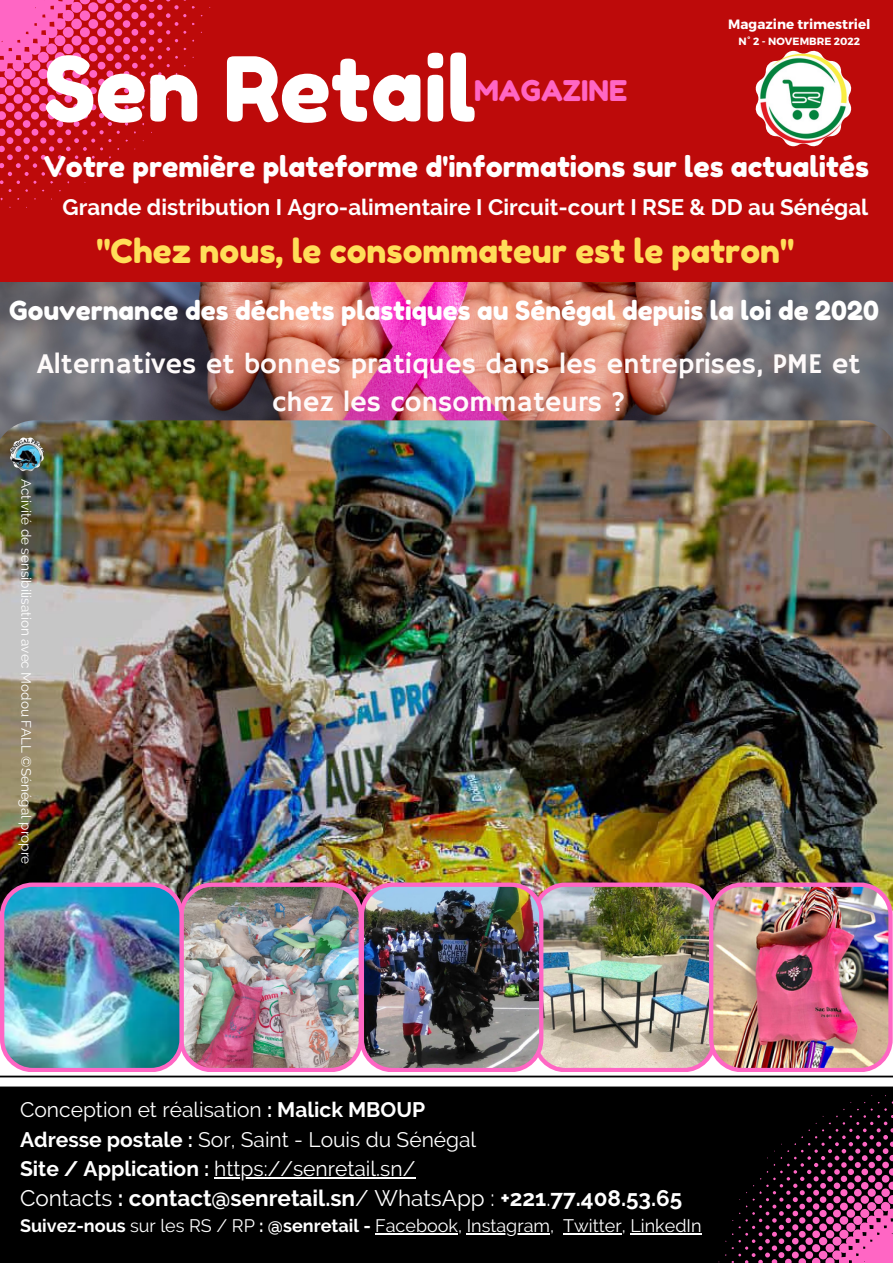
<style>
.page{position:relative;width:893px;height:1264px;background:#fff}
.page>*{position:absolute;margin:0;border:0;box-sizing:border-box;transform-origin:0 0}
.t1{font:89.1px "Fredoka One";color:#fff}
.t2{font:33px "Fredoka One";color:#ffde59}
.t3{font:28.5px/37px "Hammersmith One";color:#fefafa;text-align:center}
.t4{font:28.5px "Fredoka One";color:#fff}
.t5{font:28.5px "Fredoka One";color:#ff66c4}
.t6{font:26.1px "Fredoka One";color:#fff}
.t7{font:700 22.5px "Raleway";color:#fff}
.t8{font:700 22.35px "Raleway";color:#fff}
.t9{font:21px "Raleway";color:#fff}
.t10{font:18px "Raleway";color:#fff}
.t11{font:13.5px "Raleway";color:#fff}
.t12{font:700 13.5px "Montserrat";color:#fff}
.t13{font:700 10.5px "Montserrat";color:#fff}
.s1{font-weight:700}
.s2{font-weight:400}
</style>
<div class="page">
<div style="left:0;top:0;width:892px;height:283px;background:#bd0a0a"></div>
<img style="left:755px;top:51px;width:96px;height:95px">
<img style="left:0;top:282px;width:892px;height:138px">
<img style="left:0;top:420px;width:892px;height:462px">
<div style="left:0;top:1075px;width:892px;height:187px;background:#000"></div>
<img style="left:0;top:882px;width:892px;height:190px">
<hr style="left:214px;top:1176px;width:201px;height:2px;background:#fff">
<hr style="left:375px;top:1233px;width:83px;height:1px;background:#fff">
<hr style="left:466px;top:1233px;width:84px;height:1px;background:#fff">
<hr style="left:563px;top:1233px;width:58px;height:1px;background:#fff">
<hr style="left:630px;top:1233px;width:71px;height:1px;background:#fff">
<svg style="left:718px;top:1095px;width:174px;height:167px"></svg>
<svg style="left:0;top:0;width:195px;height:192px"></svg>
<img style="left:10px;top:437px;width:34px;height:34px">
<p class="t12" style="left:728px;top:15px;width:144px">Magazine trimestriel</p>
<p class="t13" style="left:738px;top:34px;width:123px">N° 2 - NOVEMBRE 2022</p>
<p class="t1" style="left:44px;top:35px;width:434px">Sen Retail</p>
<p class="t4" style="left:44px;top:149px;width:826px">Votre première plateforme d'informations sur les actualités</p>
<p class="t5" style="left:474px;top:73px;width:154px">MAGAZINE</p>
<p class="t8" style="left:63px;top:194px;width:807px">Grande distribution I Agro-alimentaire I Circuit-court I RSE &amp; DD au Sénégal</p>
<p class="t2" style="left:96px;top:230px;width:699px">"Chez nous, le consommateur est le patron"</p>
<p class="t6" style="left:9px;top:294px;width:871px">Gouvernance des déchets plastiques au Sénégal depuis la loi de 2020</p>
<p class="t3" style="left:37px;top:347px;width:824px">Alternatives et bonnes pratiques dans les entreprises, PME et chez les consommateurs ?</p>
<p class="t11" style="left:34px;top:478px;width:387px;rotate:90deg">Activité de sensibilisation avec Modou FALL ©Sénégal propre</p>
<p class="t9" style="left:20px;top:1097px;width:406px">Conception et réalisation <span class="s1">: Malick MBOUP</span></p>
<p class="t9" style="left:20px;top:1126px;width:457px"><span class="s1">Adresse postale :</span> Sor, Saint - Louis du Sénégal</p>
<p class="t9" style="left:20px;top:1156px;width:396px"><span class="s1">Site / Application :</span> https://senretail.sn/</p>
<p class="t7" style="left:20px;top:1185px;width:663px"><span class="s2">Contacts</span> : contact@senretail.sn<span class="s2">/ WhatsApp :</span> +221<span class="s2">.</span>77.408.53.65</p>
<p class="t10" style="left:20px;top:1215px;width:682px"><span class="s1">Suivez-nous</span> sur les RS / RP <span class="s1">: @senretail -</span> Facebook, Instagram, Twitter, LinkedIn</p>
</div>
